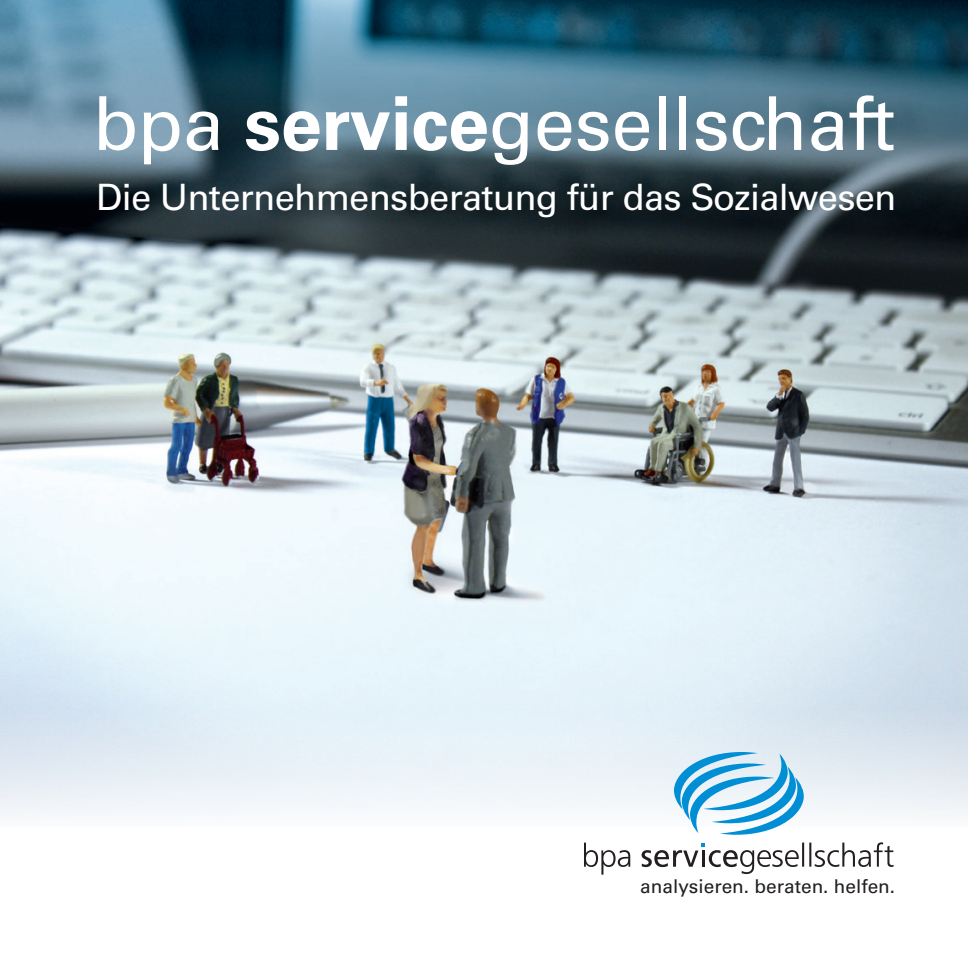
<style>
.page{position:relative;width:968px;height:968px;background:#fff}
.page>*{position:absolute;margin:0;border:0;box-sizing:border-box;transform-origin:0 0}
.t1{font:74.38px "Univers LT Pro 55 Roman";letter-spacing:-.005em;color:#fff}
.t2{font:36.4px "Univers LT Pro 55 Roman";letter-spacing:-.02em;color:#fff}
.t3{font:19.07px "Univers LT Pro 55 Roman";color:#231f20}
.s1{font-family:"Univers LT Pro 65";font-weight:700}
</style>
<div class="page">
<img style="left:0;top:0;width:967px;height:816px">
<svg style="left:584px;top:842px;width:46px;height:32px"></svg>
<svg style="left:641px;top:843px;width:157px;height:30px"></svg>
<hr style="left:802px;top:842px;width:2px;height:24px;background:#231f20">
<hr style="left:809px;top:842px;width:2px;height:24px;background:#231f20">
<svg style="left:814px;top:842px;width:79px;height:24px"></svg>
<svg style="left:673px;top:751px;width:131px;height:83px"></svg>
<h1 class="t1" style="left:93px;top:72px;width:804px">bpa <span class="s1">service</span>gesellschaft</h1>
<p class="t2" style="left:96px;top:172px;width:801px">Die Unternehmensberatung für das Sozialwesen</p>
<p class="t3" style="left:640px;top:872px;width:256px">analysieren. beraten. helfen.</p>
</div>
